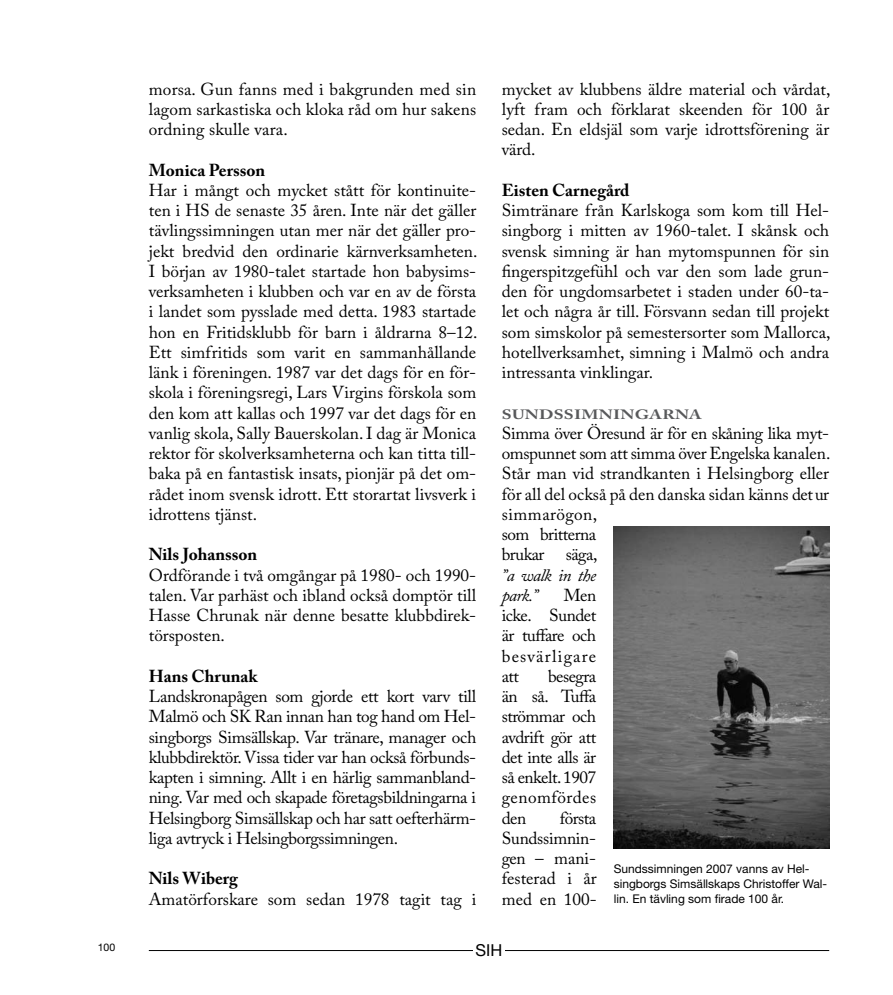
<style>
.page{position:relative;width:893px;height:995px;background:#fff}
.page>*{position:absolute;margin:0;border:0;box-sizing:border-box;transform-origin:0 0}
.t1{font:17.25px/20.2px "Adobe Caslon Pro";color:#000;text-align:justify}
.t2{font:700 17.25px "Adobe Caslon Pro";color:#000}
.t3{font:italic 17.25px/20.2px "Adobe Caslon Pro";letter-spacing:-.03em;color:#000}
.t4{font:16.5px "Helvetica Neue";color:#000}
.t5{font:700 13.5px "Adobe Caslon Pro";letter-spacing:.015em;color:#58595b;scale:1.28 1}
.t6{font:12px/15px "Helvetica Neue";color:#000}
.t7{font:10.5px "Helvetica Neue";color:#000}
</style>
<div class="page">
<hr style="left:149px;top:950px;width:680px;height:1px;background:#000">
<div style="left:473px;top:943px;width:31px;height:17px;background:#fff"></div>
<img style="left:613px;top:527px;width:216px;height:321px">
<p class="t1" style="left:149px;top:78px;width:329px">morsa. Gun fanns med i bakgrunden med sin lagom sarkastiska och kloka råd om hur sakens ordning skulle vara.</p>
<p class="t2" style="left:149px;top:159px;width:118px">Monica Persson</p>
<p class="t1" style="left:149px;top:180px;width:330px">Har i mångt och mycket stått för kontinuite&shy;ten i HS de senaste 35 åren. Inte när det gäller tävlingssimningen utan mer när det gäller pro&shy;jekt bredvid den ordinarie kärnverksamheten.<br>I början av 1980-talet startade hon babysims&shy;verksamheten i klubben och var en av de första i landet som pysslade med detta. 1983 startade hon en Fritidsklubb för barn i åldrarna 8–12.<br>Ett simfritids som varit en sammanhållande länk i föreningen. 1987 var det dags för en för&shy;skola i föreningsregi, Lars Virgins förskola som den kom att kallas och 1997 var det dags för en vanlig skola, Sally Bauerskolan. I dag är Monica rektor för skolverksamheterna och kan titta till&shy;baka på en fantastisk insats, pionjär på det om&shy;rådet inom svensk idrott. Ett storartat livsverk i idrottens tjänst.</p>
<p class="t2" style="left:149px;top:544px;width:110px">Nils Johansson</p>
<p class="t1" style="left:149px;top:564px;width:329px">Ordförande i två omgångar på 1980- och 1990- talen. Var parhäst och ibland också domptör till Hasse Chrunak när denne besatte klubbdirek&shy;törsposten.</p>
<p class="t2" style="left:149px;top:666px;width:110px">Hans Chrunak</p>
<p class="t1" style="left:149px;top:686px;width:329px">Landskronapågen som gjorde ett kort varv till Malmö och SK Ran innan han tog hand om Hel&shy;singborgs Simsällskap. Var tränare, manager och klubbdirektör. Vissa tider var han också förbunds&shy;kapten i simning. Allt i en härlig sammanbland&shy;ning. Var med och skapade företagsbildningarna i Helsingborg Simsällskap och har satt oefterhärm&shy;liga avtryck i Helsingborgssimningen.</p>
<p class="t2" style="left:149px;top:868px;width:91px">Nils Wiberg</p>
<p class="t1" style="left:149px;top:888px;width:329px">Amatörforskare som sedan 1978 tagit tag i</p>
<p class="t1" style="left:502px;top:78px;width:330px">mycket av klubbens äldre material och vårdat, lyft fram och förklarat skeenden för 100 år sedan. En eldsjäl som varje idrottsförening är värd.</p>
<p class="t2" style="left:502px;top:180px;width:129px">Eisten Carnegård</p>
<p class="t1" style="left:502px;top:200px;width:330px">Simtränare från Karlskoga som kom till Hel&shy;singborg i mitten av 1960-talet. I skånsk och svensk simning är han mytomspunnen för sin fingerspitzgefühl och var den som lade grun&shy;den för ungdomsarbetet i staden under 60-ta&shy;let och några år till. Försvann sedan till projekt som simskolor på semestersorter som Mallorca, hotellverksamhet, simning i Malmö och andra intressanta vinklingar.</p>
<p class="t5" style="left:502px;top:406px;width:158px">SUNDSSIMNINGARNA</p>
<p class="t1" style="left:502px;top:423px;width:330px;text-align:left">Simma över Öresund är för en skåning lika myt&shy;omspunnet som att simma över Engelska kanalen.<br>Står man vid strandkanten i Helsingborg eller för all del också på den danska sidan känns det ur simmarögon,<br>som britterna<br>brukar säga,</p>
<p class="t3" style="left:502px;top:564px;width:96px">”a walk in the park.”</p>
<p class="t1" style="left:502px;top:585px;width:96px;text-indent:62px">Men icke. Sundet är tuffare och besvärligare att</p>
<p class="t1" style="left:502px;top:666px;width:96px;text-indent:46px">besegra än så. Tuffa strömmar och avdrift gör att det inte alls är så enkelt. 1907 genomfördes den</p>
<p class="t1" style="left:502px;top:807px;width:96px;text-indent:58px">första Sundssimnin&shy;gen – mani&shy;festerad i år med en 100-</p>
<p class="t6" style="left:614px;top:861px;width:215px">Sundssimningen 2007 vanns av Hel&shy;singborgs Simsällskaps Christoffer Wal&shy;lin. En tävling som firade 100 år.</p>
<p class="t7" style="left:98px;top:940px;width:19px">100</p>
<p class="t4" style="left:476px;top:940px;width:28px">SIH</p>
</div>
